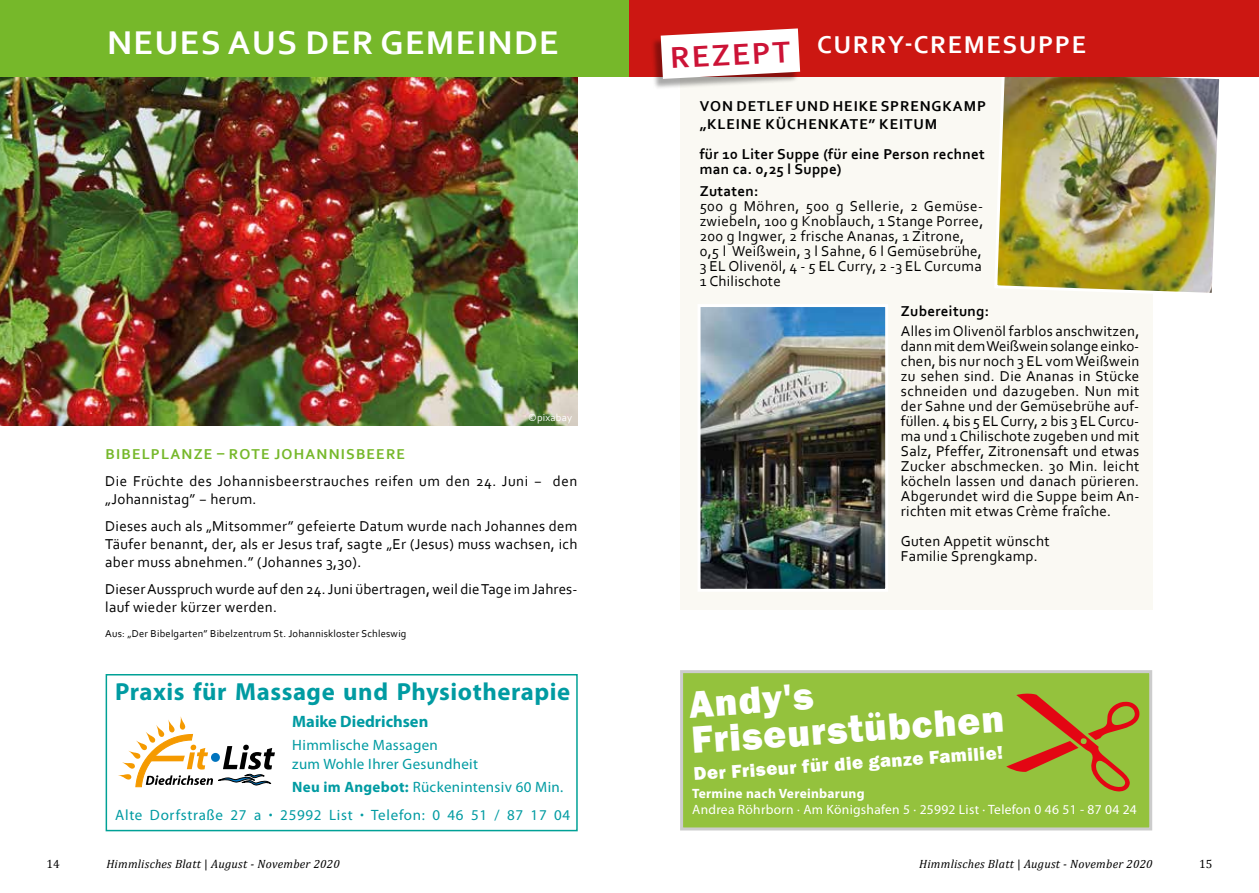
<style>
.page{position:relative;width:1259px;height:893px;background:#fff}
.page>*{position:absolute;margin:0;border:0;box-sizing:border-box;transform-origin:0 0}
.t1{font:800 39px/36px "Franklin Gothic";color:#fff}
.t2{font:700 34.5px "Corbel";letter-spacing:.04em;color:#fff}
.t3{font:700 31.35px "Corbel";color:#cc1336}
.t4{font:700 25.5px "Corbel";letter-spacing:.06em;color:#fff}
.t5{font:700 24.75px "Myriad Pro";letter-spacing:.02em;color:#009ba2}
.t6{font:800 18.9px "Franklin Gothic";color:#fff}
.t7{font:700 16.5px "Myriad Pro";color:#009ba2}
.t8{font:15px/15px "Corbel";letter-spacing:.02em;color:#000}
.t9{font:15px/28.5px "Myriad Pro";letter-spacing:.05em;color:#009ba2}
.t10{font:700 15px/15px "Corbel";letter-spacing:.02em;color:#000}
.t11{font:700 15px/18px "Corbel";letter-spacing:.06em;color:#000}
.t12{font:15px/19.5px "Myriad Pro";letter-spacing:.02em;color:#009ba2}
.t13{font:700 15px "Corbel";letter-spacing:.08em;color:#76b82a}
.t14{font:13.5px "Myriad Pro";letter-spacing:.02em;color:#fff}
.t15{font:700 13.5px "Myriad Pro";letter-spacing:.02em;color:#fff}
.t16{font:italic 12px "Cambria";letter-spacing:.02em;color:#000}
.t17{font:12px "Cambria";color:#000}
.t18{font:10.5px "Corbel";letter-spacing:.02em;color:#000}
.t19{font:10.5px "Corbel";letter-spacing:.02em;color:#fff}
.s1{font-weight:700}
.s2{font-style:normal}
</style>
<div class="page">
<img style="left:0;top:77px;width:577px;height:349px">
<div style="left:0;top:0;width:629px;height:77px;background:#76b82a"></div>
<div style="left:680px;top:77px;width:472px;height:533px;background:#faf9f3"></div>
<img style="left:995px;top:77px;width:225px;height:220px">
<div style="left:629px;top:0;width:630px;height:77px;background:#cc1712"></div>
<div style="left:651px;top:30px;width:148px;height:60px;background:#000;opacity:.34"></div>
<svg style="left:660px;top:28px;width:140px;height:51px;background:#f2dddc"></svg>
<div style="left:106px;top:674px;width:472px;height:157px;border:2px solid #00a196"></div>
<svg style="left:118px;top:716px;width:157px;height:71px"></svg>
<div style="left:680px;top:670px;width:472px;height:160px;background:#94c23d;border:3px solid #ccc"></div>
<svg style="left:1006px;top:693px;width:133px;height:99px"></svg>
<img style="left:701px;top:308px;width:183px;height:280px">
<div style="left:697px;top:304px;width:191px;height:288px;border:3px solid #fff"></div>
<h2 class="t2" style="left:107px;top:21px;width:453px">NEUES AUS DER GEMEINDE</h2>
<h3 class="t4" style="left:817px;top:29px;width:271px">CURRY-CREMESUPPE</h3>
<h3 class="t3" style="left:669px;top:39px;width:122px;rotate:-3deg">REZEPT</h3>
<p class="t19" style="left:528px;top:411px;width:45px">©pixabay</p>
<p class="t13" style="left:106px;top:445px;width:301px">BIBELPLANZE – ROTE JOHANNISBEERE</p>
<p class="t8" style="left:105px;top:472px;width:473px;line-height:18px">Die Früchte des Johannisbeerstrauches reifen um den 24. Juni − den „Johannistag” − herum.</p>
<p class="t8" style="left:105px;top:517px;width:474px;line-height:18px;text-align:justify">Dieses auch als „Mitsommer” gefeierte Datum wurde nach Johannes dem Täufer benannt, der, als er Jesus traf, sagte „Er (Jesus) muss wachsen, ich aber muss abnehmen.” (Johannes 3,30).</p>
<p class="t8" style="left:105px;top:580px;width:474px;line-height:18px">Dieser Ausspruch wurde auf den 24. Juni übertragen, weil die Tage im Jahres&shy;lauf wieder kürzer werden.</p>
<p class="t18" style="left:105px;top:627px;width:303px">Aus: „Der Bibelgarten” Bibelzentrum St. Johanniskloster Schleswig</p>
<h3 class="t5" style="left:115px;top:676px;width:456px">Praxis für Massage und Physiotherapie</h3>
<p class="t7" style="left:292px;top:711px;width:138px">Maike Diedrichsen</p>
<p class="t12" style="left:292px;top:735px;width:187px">Himmlische Massagen<br>zum Wohle Ihrer Gesundheit</p>
<p class="t9" style="left:115px;top:772px;width:456px;text-indent:177px"><span class="s1">Neu im Angebot:</span> Rückenintensiv 60 Min.<br>Alte Dorfstraße 27 a <span class="s1">·</span> 25992 List <span class="s1">·</span> Telefon: 0 46 51 / 87 17 04</p>
<p class="t11" style="left:699px;top:96px;width:288px">VON DETLEF UND HEIKE SPRENGKAMP „KLEINE KÜCHENKATE” KEITUM</p>
<p class="t10" style="left:699px;top:146px;width:287px">für 10 Liter Suppe (für eine Person rechnet man ca. 0,25 l Suppe)</p>
<p class="t10" style="left:699px;top:183px;width:60px">Zutaten:</p>
<p class="t8" style="left:699px;top:198px;width:285px">500 g Möhren, 500 g Sellerie, 2 Gemüse&shy;zwiebeln, 100 g Knoblauch, 1 Stange Porree, 200 g Ingwer, 2 frische Ananas, 1 Zitrone, 0,5 l Weißwein, 3 l Sahne, 6 l Gemüsebrühe, 3 EL Olivenöl, 4 - 5 EL Curry, 2 -3 EL Curcuma 1 Chilischote</p>
<p class="t10" style="left:901px;top:303px;width:90px">Zubereitung:</p>
<p class="t8" style="left:901px;top:323px;width:240px;text-align:justify">Alles im Olivenöl farblos anschwitzen, dann mit dem Weißwein solange einko&shy;chen, bis nur noch 3 EL vom Weißwein zu sehen sind. Die Ananas in Stücke schneiden und dazugeben. Nun mit der Sahne und der Gemüsebrühe auf&shy;füllen. 4 bis 5 EL Curry, 2 bis 3 EL Curcu&shy;ma und 1 Chilischote zugeben und mit Salz, Pfeffer, Zitronensaft und etwas Zucker abschmecken. 30 Min. leicht köcheln lassen und danach pürieren.<br>Abgerundet wird die Suppe beim An&shy;richten mit etwas Crème fraîche.</p>
<p class="t8" style="left:901px;top:533px;width:150px">Guten Appetit wünscht<br>Familie Sprengkamp.</p>
<h1 class="t1" style="left:687px;top:686px;width:315px;rotate:-4deg">Andy's<br>Friseurstübchen</h1>
<p class="t6" style="left:693px;top:762px;width:311px;rotate:-4deg">Der Friseur für die ganze Familie!</p>
<p class="t15" style="left:692px;top:784px;width:174px">Termine nach Vereinbarung</p>
<p class="t14" style="left:692px;top:801px;width:446px">Andrea Röhrborn · Am Königshafen 5 · 25992 List · Telefon 0 46 51 - 87 04 24</p>
<p class="t17" style="left:46px;top:857px;width:15px">14</p>
<p class="t16" style="left:106px;top:856px;width:235px">Himmlisches Blatt <span class="s2">|</span> August - November 2020</p>
<p class="t16" style="left:919px;top:856px;width:235px">Himmlisches Blatt <span class="s2">|</span> August - November 2020</p>
<p class="t17" style="left:1199px;top:857px;width:15px">15</p>
</div>
